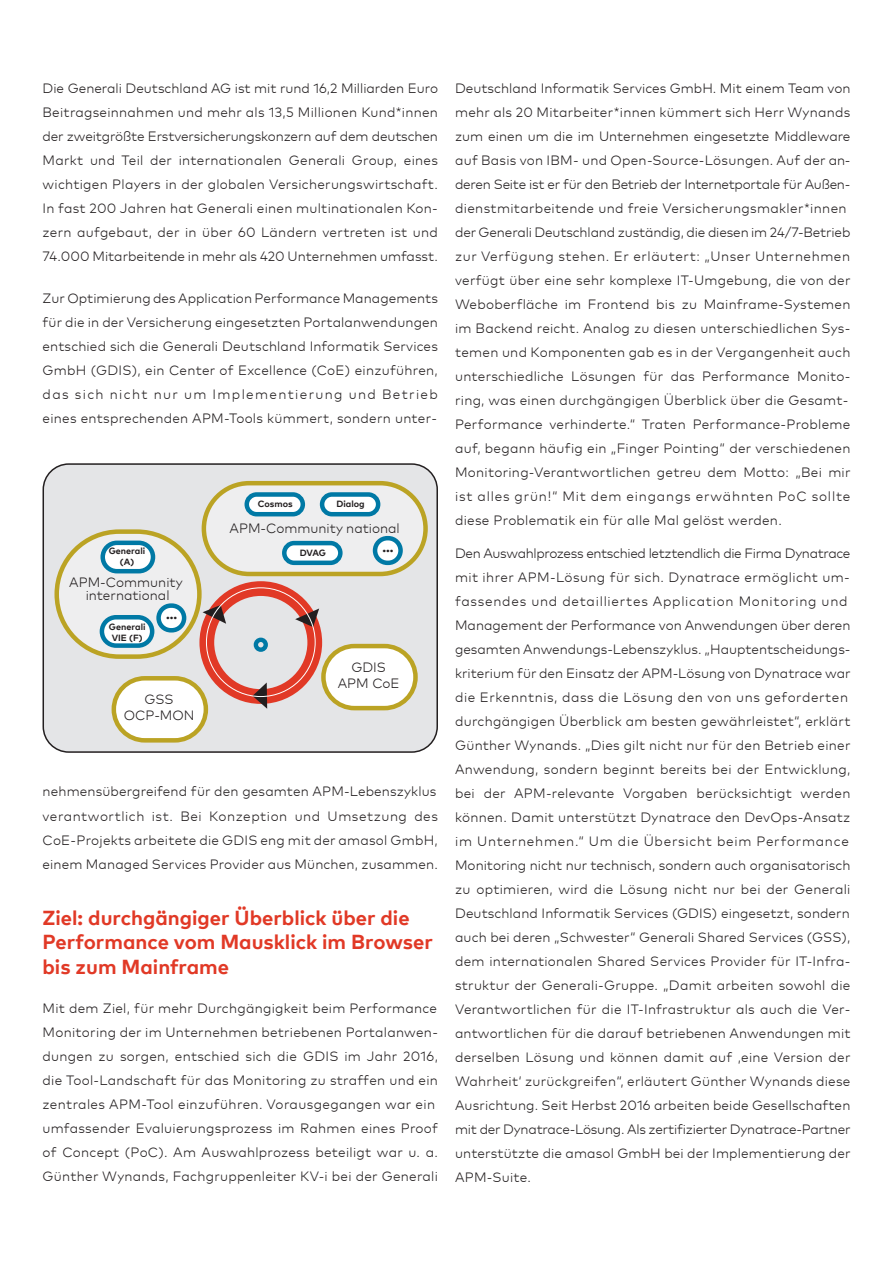
<style>
.page{position:relative;width:893px;height:1263px;background:#fff}
.page>*{position:absolute;margin:0;border:0;box-sizing:border-box;transform-origin:0 0}
.t1{font:700 20.25px/24.6px "Mark Pro";color:#e13926}
.t2{font:300 13.5px/24px "Mark Pro";letter-spacing:.02em;color:#231f20}
.t3{font:300 13.5px/16.2px "Mark Pro";color:#231f20;text-align:center}
.t4{font:700 13.5px "Mark Pro";color:#231f20}
.t5{font:700 9px/10.8px "Mark Pro";color:#231f20;text-align:center}
</style>
<div class="page">
<div style="left:43px;top:464px;width:394px;height:288px;background:#e4e5e7;border-radius:26px"></div>
<div style="left:43px;top:463px;width:395px;height:290px;border:2px solid #231f20;border-radius:26px"></div>
<div style="left:204px;top:483px;width:222px;height:91px;background:#eeeeef;border-radius:45px"></div>
<div style="left:202px;top:481px;width:226px;height:95px;border:4px solid #bba324;border-radius:45px"></div>
<div style="left:247px;top:494px;width:56px;height:20px;background:#fff;border-radius:10px"></div>
<div style="left:245px;top:492px;width:60px;height:24px;border:4px solid #0079a5;border-radius:10px"></div>
<div style="left:322px;top:494px;width:56px;height:20px;background:#fff;border-radius:10px"></div>
<div style="left:320px;top:492px;width:60px;height:24px;border:4px solid #0079a5;border-radius:10px"></div>
<div style="left:284px;top:543px;width:56px;height:20px;background:#fff;border-radius:10px"></div>
<div style="left:282px;top:541px;width:61px;height:24px;border:4px solid #0079a5;border-radius:10px"></div>
<svg style="left:375px;top:538px;width:26px;height:25px"></svg>
<div style="left:373px;top:536px;width:30px;height:29px;border:4px solid #0079a5;border-radius:12px"></div>
<div style="left:57px;top:532px;width:142px;height:125px;background:#eeeeef;border-radius:62px"></div>
<div style="left:54px;top:529px;width:148px;height:130px;border:4px solid #bba324;border-radius:62px"></div>
<div style="left:103px;top:543px;width:50px;height:28px;background:#fff;border-radius:14px"></div>
<div style="left:100px;top:541px;width:55px;height:32px;border:4px solid #0079a5;border-radius:14px"></div>
<div style="left:102px;top:617px;width:50px;height:29px;background:#fff;border-radius:14px"></div>
<div style="left:100px;top:615px;width:54px;height:33px;border:4px solid #0079a5;border-radius:14px"></div>
<svg style="left:159px;top:606px;width:25px;height:24px"></svg>
<div style="left:156px;top:603px;width:30px;height:29px;border:4px solid #0079a5;border-radius:12px"></div>
<div style="left:114px;top:678px;width:92px;height:62px;background:#fff;border-radius:31px"></div>
<div style="left:112px;top:676px;width:96px;height:66px;border:4px solid #bba324;border-radius:31px"></div>
<div style="left:323px;top:646px;width:92px;height:62px;background:#fff;border-radius:31px"></div>
<div style="left:321px;top:644px;width:97px;height:66px;border:4px solid #bba324;border-radius:31px"></div>
<div style="left:199px;top:581px;width:123px;height:123px;border:15px solid #e13926;border-radius:50%"></div>
<svg style="left:252px;top:682px;width:15px;height:27px"></svg>
<svg style="left:295px;top:608px;width:24px;height:19px"></svg>
<svg style="left:203px;top:605px;width:23px;height:19px"></svg>
<div style="left:254px;top:638px;width:14px;height:14px;border:4px solid #0079a5;border-radius:50%"></div>
<p class="t2" style="left:43px;top:75px;width:397px;text-align:justify">Die Generali Deutschland AG ist mit rund 16,2 Milliarden Euro Beitragseinnahmen und mehr als 13,5 Millionen Kund*innen der zweitgrößte Erstversicherungskonzern auf dem deutschen Markt und Teil der internationalen Generali Group, eines wichtigen Players in der globalen Versicherungswirtschaft.<br>In fast 200 Jahren hat Generali einen multinationalen Kon&shy;zern aufgebaut, der in über 60 Ländern vertreten ist und 74.000 Mitarbeitende in mehr als 420 Unternehmen umfasst.</p>
<p class="t2" style="left:43px;top:285px;width:397px;text-align:justify">Zur Optimierung des Application Performance Managements für die in der Versicherung eingesetzten Portalanwendungen entschied sich die Generali Deutschland Informatik Services GmbH (GDIS), ein Center of Excellence (CoE) einzuführen, das sich nicht nur um Implementierung und Betrieb eines entsprechenden APM-Tools kümmert, sondern unter-</p>
<p class="t5" style="left:258px;top:498px;width:36px">Cosmos</p>
<p class="t5" style="left:336px;top:498px;width:30px">Dialog</p>
<p class="t5" style="left:109px;top:545px;width:38px">Generali (A)</p>
<p class="t3" style="left:69px;top:575px;width:115px;line-height:13.2px">APM-Community international</p>
<p class="t5" style="left:109px;top:621px;width:38px">Generali<br>VIE (F)</p>
<p class="t4" style="left:166px;top:604px;width:13px">...</p>
<p class="t3" style="left:124px;top:690px;width:72px">GSS<br>OCP-MON</p>
<p class="t3" style="left:230px;top:519px;width:172px">APM-Community national</p>
<p class="t5" style="left:300px;top:546px;width:28px">DVAG</p>
<p class="t4" style="left:382px;top:536px;width:13px">...</p>
<p class="t3" style="left:338px;top:658px;width:63px">GDIS<br>APM CoE</p>
<p class="t2" style="left:43px;top:778px;width:397px;text-align:justify">nehmensübergreifend für den gesamten APM-Lebenszyklus verantwortlich ist. Bei Konzeption und Umsetzung des CoE-Projekts arbeitete die GDIS eng mit der amasol GmbH, einem Managed Services Provider aus München, zusammen.</p>
<h1 class="t1" style="left:43px;top:903px;width:392px">Ziel: durchgängiger Überblick über die<br>Performance vom Mausklick im Browser bis zum Mainframe</h1>
<p class="t2" style="left:43px;top:995px;width:397px">Mit dem Ziel, für mehr Durchgängigkeit beim Performance Monitoring der im Unternehmen betriebenen Portalanwen&shy;dungen zu sorgen, entschied sich die GDIS im Jahr 2016, die Tool-Landschaft für das Monitoring zu straffen und ein zentrales APM-Tool einzuführen. Vorausgegangen war ein umfassender Evaluierungsprozess im Rahmen eines Proof of Concept (PoC). Am Auswahlprozess beteiligt war u. a.<br>Günther Wynands, Fachgruppenleiter KV-i bei der Generali</p>
<p class="t2" style="left:455px;top:75px;width:397px">Deutschland Informatik Services GmbH. Mit einem Team von mehr als 20 Mitarbeiter*innen kümmert sich Herr Wynands zum einen um die im Unternehmen eingesetzte Middleware auf Basis von IBM- und Open-Source-Lösungen. Auf der an&shy;deren Seite ist er für den Betrieb der Internetportale für Außen&shy;dienstmitarbeitende und freie Versicherungsmakler*innen der Generali Deutschland zuständig, die diesen im 24/7-Betrieb zur Verfügung stehen. Er erläutert: „Unser Unternehmen verfügt über eine sehr komplexe IT-Umgebung, die von der Weboberfläche im Frontend bis zu Mainframe-Systemen im Backend reicht. Analog zu diesen unterschiedlichen Sys&shy;temen und Komponenten gab es in der Vergangenheit auch unterschiedliche Lösungen für das Performance Monito&shy;ring, was einen durchgängigen Überblick über die Gesamt-Performance verhinderte.“ Traten Performance-Probleme auf, begann häufig ein „Finger Pointing“ der verschiedenen Monitoring-Verantwortlichen getreu dem Motto: „Bei mir ist alles grün!“ Mit dem eingangs erwähnten PoC sollte diese Problematik ein für alle Mal gelöst werden.</p>
<p class="t2" style="left:455px;top:540px;width:397px">Den Auswahlprozess entschied letztendlich die Firma Dynatrace mit ihrer APM-Lösung für sich. Dynatrace ermöglicht um&shy;fassendes und detailliertes Application Monitoring und Management der Performance von Anwendungen über deren gesamten Anwendungs-Lebenszyklus. „Hauptentscheidungs&shy;kriterium für den Einsatz der APM-Lösung von Dynatrace war die Erkenntnis, dass die Lösung den von uns geforderten durchgängigen Überblick am besten gewährleistet“, erklärt Günther Wynands. „Dies gilt nicht nur für den Betrieb einer Anwendung, sondern beginnt bereits bei der Entwicklung, bei der APM-relevante Vorgaben berücksichtigt werden können. Damit unterstützt Dynatrace den DevOps-Ansatz im Unternehmen.“ Um die Übersicht beim Performance Monitoring nicht nur technisch, sondern auch organisatorisch zu optimieren, wird die Lösung nicht nur bei der Generali Deutschland Informatik Services (GDIS) eingesetzt, sondern auch bei deren „Schwester“ Generali Shared Services (GSS), dem internationalen Shared Services Provider für IT-Infra&shy;struktur der Generali-Gruppe. „Damit arbeiten sowohl die Verantwortlichen für die IT-Infrastruktur als auch die Ver&shy;antwortlichen für die darauf betriebenen Anwendungen mit derselben Lösung und können damit auf ‚eine Version der Wahrheit‘ zurückgreifen“, erläutert Günther Wynands diese Ausrichtung. Seit Herbst 2016 arbeiten beide Gesellschaften mit der Dynatrace-Lösung. Als zertifizierter Dynatrace-Partner unterstützte die amasol GmbH bei der Implementierung der APM-Suite.</p>
</div>
